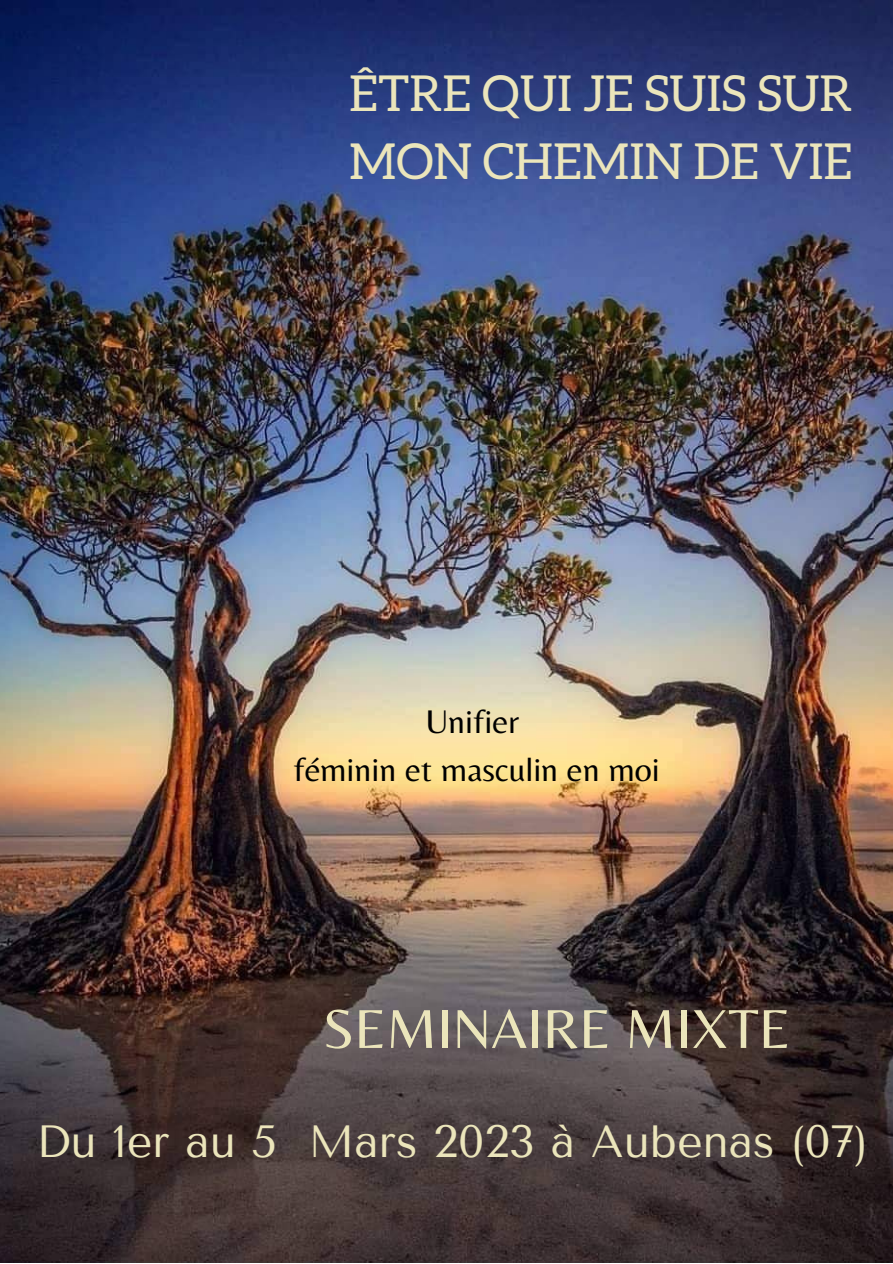
<style>
.page{position:relative;width:893px;height:1264px;background:#fff}
.page>*{position:absolute;margin:0;border:0;box-sizing:border-box;transform-origin:0 0}
.t1{font:57px "Belleza";color:#ebe5bb}
.t2{font:49.5px/68.6px "Aleo";color:#ebe5bb}
.t3{font:45px "Tenor Sans";color:#ebe5bb}
.t4{font:34.05px/47.7px "Belleza";color:#000;text-align:center}
</style>
<div class="page">
<img style="left:0;top:0;width:892px;height:1262px">
<p class="t2" style="left:349px;top:61px;width:505px">ÊTRE QUI JE SUIS SUR<br>MON CHEMIN DE VIE</p>
<p class="t4" style="left:293px;top:697px;width:368px">Unifier<br>féminin et masculin en moi</p>
<p class="t1" style="left:322px;top:995px;width:469px">SEMINAIRE MIXTE</p>
<p class="t3" style="left:36px;top:1115px;width:833px">Du 1er au 5 Mars 2023 à Aubenas (07)</p>
</div>
